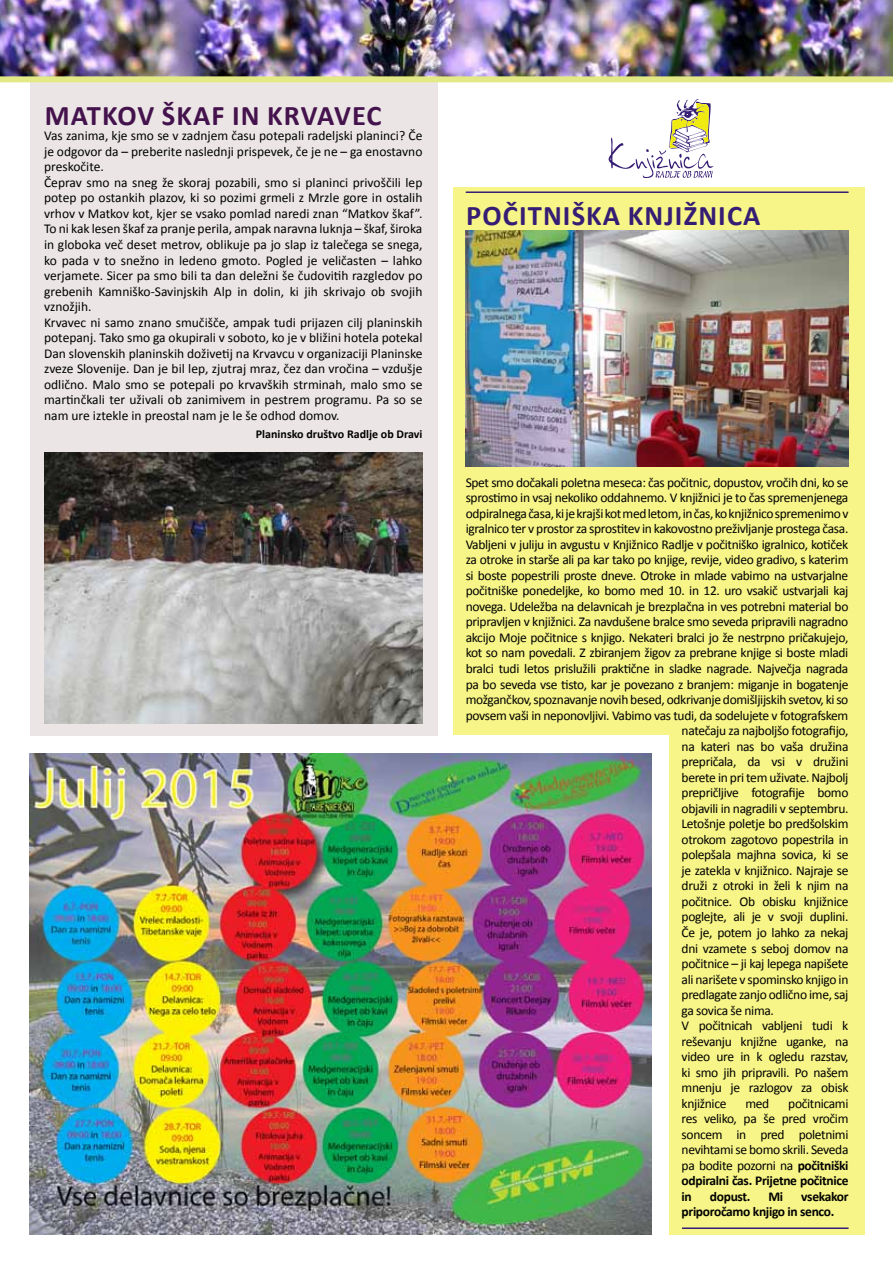
<style>
.page{position:relative;width:893px;height:1263px;background:#fff}
.page>*{position:absolute;margin:0;border:0;box-sizing:border-box;transform-origin:0 0}
.t1{font:700 28.5px "Calibri";color:#44124c}
.t2{font:700 28.5px "Calibri";letter-spacing:.04em;color:#351c74}
.t3{font:13.5px/15.6px "Calibri";letter-spacing:-.025em;color:#000;text-align:justify}
.t4{font:13.5px/15.5px "Calibri";color:#000}
.t5{font:700 13.5px/15.6px "Calibri";letter-spacing:-.025em;color:#000}
.t6{font:700 12px "Calibri";color:#000}
.s1{font-weight:700}
</style>
<div class="page">
<div style="left:453px;top:187px;width:411px;height:1047px;background:#f7f587"></div>
<div style="left:0;top:736px;width:668px;height:527px;background:#fff"></div>
<div style="left:30px;top:82px;width:407px;height:654px;background:#e6e0df"></div>
<img style="left:0;top:0;width:893px;height:76px">
<img style="left:29px;top:753px;width:623px;height:481px">
<img style="left:44px;top:453px;width:378px;height:271px">
<div style="left:0;top:76px;width:893px;height:6px;background:#e3e985"></div>
<hr style="left:466px;top:191px;width:382px;height:2px;background:#351c74">
<svg style="left:609px;top:99px;width:105px;height:79px"></svg>
<img style="left:466px;top:231px;width:382px;height:235px">
<hr style="left:682px;top:1227px;width:166px;height:2px;background:#351c74">
<h1 class="t1" style="left:45px;top:95px;width:19px">MATKOV</h1>
<h1 class="t1" style="left:162px;top:95px;width:156px">ŠKAF IN KRVAVE</h1>
<h1 class="t1" style="left:367px;top:95px;width:17px">C</h1>
<p class="t4" style="left:44px;top:128px;width:380px">Vas zanima, kje smo se v zadnjem času potepali radeljski planinci? Če je odgovor da – preberite naslednji prispevek, če je ne – ga enostavno preskočite.<br>Čeprav smo na sneg že skoraj pozabili, smo si planinci privoščili lep potep po ostankih plazov, ki so pozimi grmeli z Mrzle gore in ostalih vrhov v Matkov kot, kjer se vsako pomlad naredi znan “Matkov škaf”.<br>To ni kak lesen škaf za pranje perila, ampak naravna luknja – škaf, široka in globoka več deset metrov, oblikuje pa jo slap iz talečega se snega, ko pada v to snežno in ledeno gmoto. Pogled je veličasten – lahko verjamete. Sicer pa smo bili ta dan deležni še čudovitih razgledov po grebenih Kamniško-Savinjskih Alp in dolin, ki jih skrivajo ob svojih vznožjih.<br>Krvavec ni samo znano smučišče, ampak tudi prijazen cilj planinskih potepanj. Tako smo ga okupirali v soboto, ko je v bližini hotela potekal Dan slovenskih planinskih doživetij na Krvavcu v organizaciji Planinske zveze Slovenije. Dan je bil lep, zjutraj mraz, čez dan vročina – vzdušje odlično. Malo smo se potepali po krvavških strminah, malo smo se martinčkali ter uživali ob zanimivem in pestrem programu. Pa so se nam ure iztekle in preostal nam je le še odhod domov.</p>
<p class="t6" style="left:256px;top:426px;width:168px">Planinsko društvo Radlje ob Dravi</p>
<h1 class="t2" style="left:466px;top:196px;width:296px">Počitniška knjižnica</h1>
<p class="t3" style="left:466px;top:474px;width:384px">Spet smo dočakali poletna meseca: čas počitnic, dopustov, vročih dni, ko se</p>
<p class="t3" style="left:466px;top:489px;width:384px">sprostimo in vsaj nekoliko oddahnemo. V knjižnici je to čas spremenjenega</p>
<p class="t3" style="left:466px;top:505px;width:384px">odpiralnega časa, ki je krajši kot med letom, in čas, ko knjižnico spremenimo v</p>
<p class="t3" style="left:466px;top:521px;width:384px">igralnico ter v prostor za sprostitev in kakovostno preživljanje prostega časa.</p>
<p class="t3" style="left:466px;top:536px;width:384px">Vabljeni v juliju in avgustu v Knjižnico Radlje v počitniško igralnico, kotiček</p>
<p class="t3" style="left:466px;top:552px;width:384px">za otroke in starše ali pa kar tako po knjige, revije, video gradivo, s katerim</p>
<p class="t3" style="left:466px;top:567px;width:384px">si boste popestrili proste dneve. Otroke in mlade vabimo na ustvarjalne</p>
<p class="t3" style="left:466px;top:583px;width:384px">počitniške ponedeljke, ko bomo med 10. in 12. uro vsakič ustvarjali kaj</p>
<p class="t3" style="left:466px;top:598px;width:384px">novega. Udeležba na delavnicah je brezplačna in ves potrebni material bo</p>
<p class="t3" style="left:466px;top:614px;width:384px">pripravljen v knjižnici. Za navdušene bralce smo seveda pripravili nagradno</p>
<p class="t3" style="left:466px;top:629px;width:384px">akcijo Moje počitnice s knjigo. Nekateri bralci jo že nestrpno pričakujejo,</p>
<p class="t3" style="left:466px;top:645px;width:384px">kot so nam povedali. Z zbiranjem žigov za prebrane knjige si boste mladi</p>
<p class="t3" style="left:466px;top:660px;width:384px">bralci tudi letos prislužili praktične in sladke nagrade. Največja nagrada</p>
<p class="t3" style="left:466px;top:676px;width:384px">pa bo seveda vse tisto, kar je povezano z branjem: miganje in bogatenje</p>
<p class="t3" style="left:466px;top:691px;width:384px">možgančkov, spoznavanje novih besed, odkrivanje domišljijskih svetov, ki so</p>
<p class="t3" style="left:466px;top:707px;width:384px">povsem vaši in neponovljivi. Vabimo vas tudi, da sodelujete v fotografskem</p>
<p class="t3" style="left:682px;top:722px;width:168px">natečaju za najboljšo fotografijo,</p>
<p class="t3" style="left:682px;top:738px;width:168px">na kateri nas bo vaša družina</p>
<p class="t3" style="left:682px;top:753px;width:168px">prepričala, da vsi v družini</p>
<p class="t3" style="left:682px;top:769px;width:168px">berete in pri tem uživate. Najbolj</p>
<p class="t3" style="left:682px;top:784px;width:168px">prepričljive fotografije bomo</p>
<p class="t3" style="left:682px;top:800px;width:168px">objavili in nagradili v septembru.</p>
<p class="t3" style="left:682px;top:816px;width:168px">Letošnje poletje bo predšolskim</p>
<p class="t3" style="left:682px;top:831px;width:168px">otrokom zagotovo popestrila in</p>
<p class="t3" style="left:682px;top:847px;width:168px">polepšala majhna sovica, ki se</p>
<p class="t3" style="left:682px;top:862px;width:168px">je zatekla v knjižnico. Najraje se</p>
<p class="t3" style="left:682px;top:878px;width:168px">druži z otroki in želi k njim na</p>
<p class="t3" style="left:682px;top:893px;width:168px">počitnice. Ob obisku knjižnice</p>
<p class="t3" style="left:682px;top:909px;width:168px">poglejte, ali je v svoji duplini.</p>
<p class="t3" style="left:682px;top:924px;width:168px">Če je, potem jo lahko za nekaj</p>
<p class="t3" style="left:682px;top:940px;width:168px">dni vzamete s seboj domov na</p>
<p class="t3" style="left:682px;top:955px;width:168px">počitnice – ji kaj lepega napišete</p>
<p class="t3" style="left:682px;top:971px;width:168px">ali narišete v spominsko knjigo in</p>
<p class="t3" style="left:682px;top:986px;width:168px">predlagate zanjo odlično ime, saj</p>
<p class="t3" style="left:682px;top:1002px;width:94px">ga sovica še nima.</p>
<p class="t3" style="left:682px;top:1017px;width:168px">V počitnicah vabljeni tudi k</p>
<p class="t3" style="left:682px;top:1033px;width:168px">reševanju knjižne uganke, na</p>
<p class="t3" style="left:682px;top:1048px;width:168px">video ure in k ogledu razstav,</p>
<p class="t3" style="left:682px;top:1064px;width:168px">ki smo jih pripravili. Po našem</p>
<p class="t3" style="left:682px;top:1079px;width:168px">mnenju je razlogov za obisk</p>
<p class="t3" style="left:682px;top:1095px;width:46px">knjižnice</p>
<p class="t3" style="left:745px;top:1095px;width:25px">med</p>
<p class="t3" style="left:682px;top:1095px;width:168px;text-indent:107px">počitnicami res veliko, pa še pred vročim soncem in pred poletnimi nevihtami se bomo skrili. Seveda pa bodite pozorni na <span class="s1">počitniški odpiralni čas. Prijetne počitnice in</span></p>
<p class="t5" style="left:682px;top:1188px;width:168px;text-indent:120px">vsekakor priporočamo knjigo in senco.</p>
<p class="t5" style="left:710px;top:1188px;width:42px">dopust.</p>
<p class="t5" style="left:768px;top:1188px;width:16px">Mi</p>
</div>
